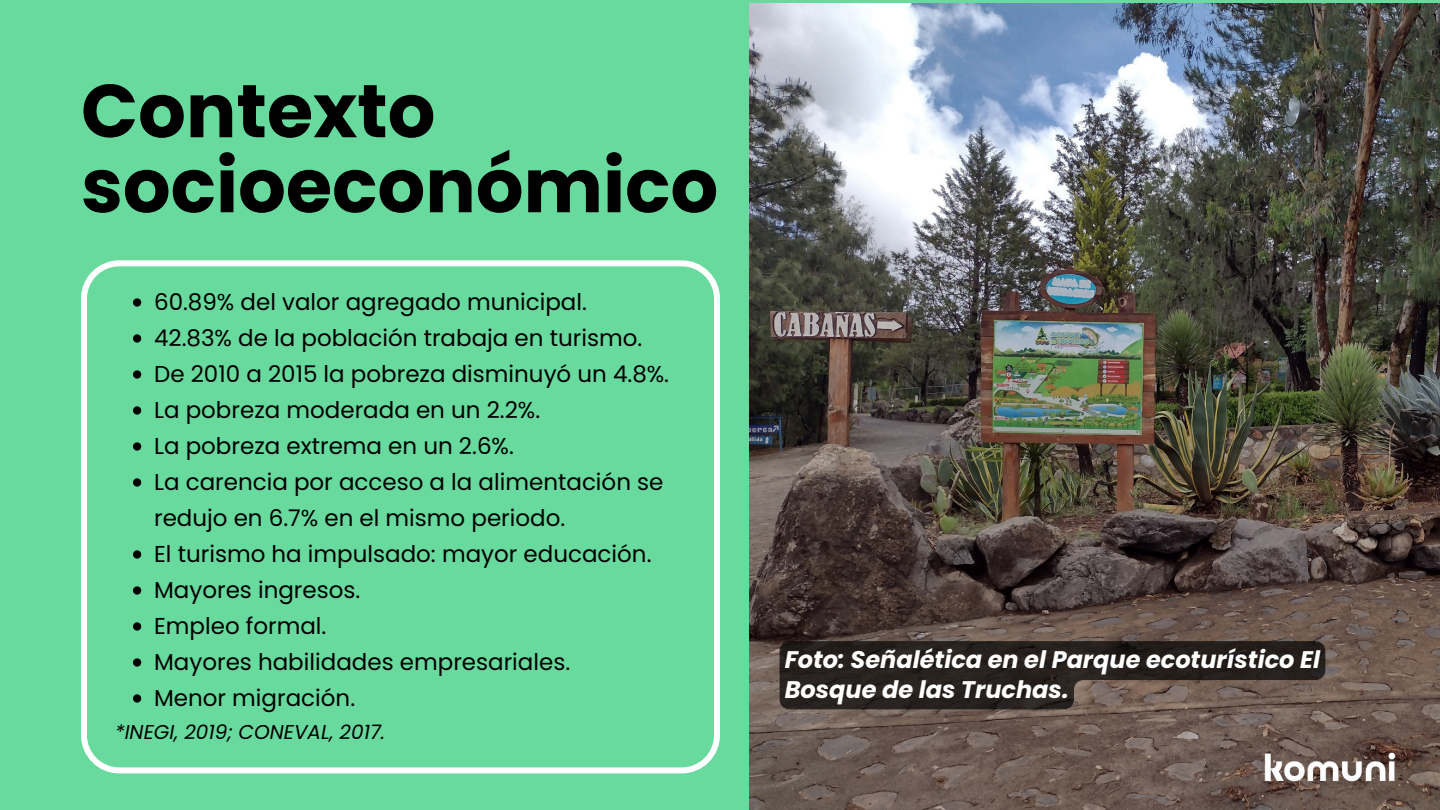
<style>
.page{position:relative;width:1440px;height:810px;background:#68da9d}
.page>*{position:absolute;margin:0;border:0;box-sizing:border-box;transform-origin:0 0}
.t1{font:700 75px/75px "Poppins";color:#000}
.t2{font:italic 700 24px/29.2px "Poppins";color:#fff}
.t3{font:23px/36px "Poppins";color:#000}
.t4{font:italic 20px "Poppins";color:#000}
</style>
<div class="page">
<svg style="left:81px;top:260px;width:639px;height:513px"></svg>
<img style="left:749px;top:3px;width:691px;height:807px">
<svg style="left:133px;top:298px;width:8px;height:9px"></svg>
<svg style="left:133px;top:334px;width:8px;height:9px"></svg>
<svg style="left:133px;top:370px;width:8px;height:9px"></svg>
<svg style="left:133px;top:406px;width:8px;height:9px"></svg>
<svg style="left:133px;top:442px;width:8px;height:9px"></svg>
<svg style="left:133px;top:478px;width:8px;height:9px"></svg>
<svg style="left:133px;top:550px;width:8px;height:9px"></svg>
<svg style="left:133px;top:586px;width:8px;height:9px"></svg>
<svg style="left:133px;top:622px;width:8px;height:9px"></svg>
<svg style="left:133px;top:658px;width:8px;height:9px"></svg>
<svg style="left:133px;top:694px;width:8px;height:9px"></svg>
<svg style="left:780px;top:641px;width:545px;height:68px;background:#352d29"></svg>
<img style="left:1261px;top:749px;width:139px;height:36px">
<p class="t1" style="left:81px;top:74px;width:639px">Contexto socioeconómico</p>
<p class="t3" style="left:154px;top:284px;width:434px">60.89% del valor agregado municipal.</p>
<p class="t3" style="left:154px;top:320px;width:490px">42.83% de la población trabaja en turismo.</p>
<p class="t3" style="left:154px;top:356px;width:517px">De 2010 a 2015 la pobreza disminuyó un 4.8%.</p>
<p class="t3" style="left:154px;top:392px;width:388px">La pobreza moderada en un 2.2%.</p>
<p class="t3" style="left:154px;top:428px;width:361px">La pobreza extrema en un 2.6%.</p>
<p class="t3" style="left:154px;top:464px;width:511px">La carencia por acceso a la alimentación se redujo en 6.7% en el mismo periodo.</p>
<p class="t3" style="left:154px;top:536px;width:499px">El turismo ha impulsado: mayor educación.</p>
<p class="t3" style="left:154px;top:572px;width:208px">Mayores ingresos.</p>
<p class="t3" style="left:154px;top:608px;width:174px">Empleo formal.</p>
<p class="t3" style="left:154px;top:644px;width:418px">Mayores habilidades empresariales.</p>
<p class="t3" style="left:154px;top:680px;width:203px">Menor migración.</p>
<p class="t4" style="left:115px;top:718px;width:272px">*INEGI, 2019; CONEVAL, 2017.</p>
<h2 class="t2" style="left:785px;top:645px;width:537px">Foto: Señalética en el Parque ecoturístico El<br>Bosque de las Truchas.</h2>
</div>
